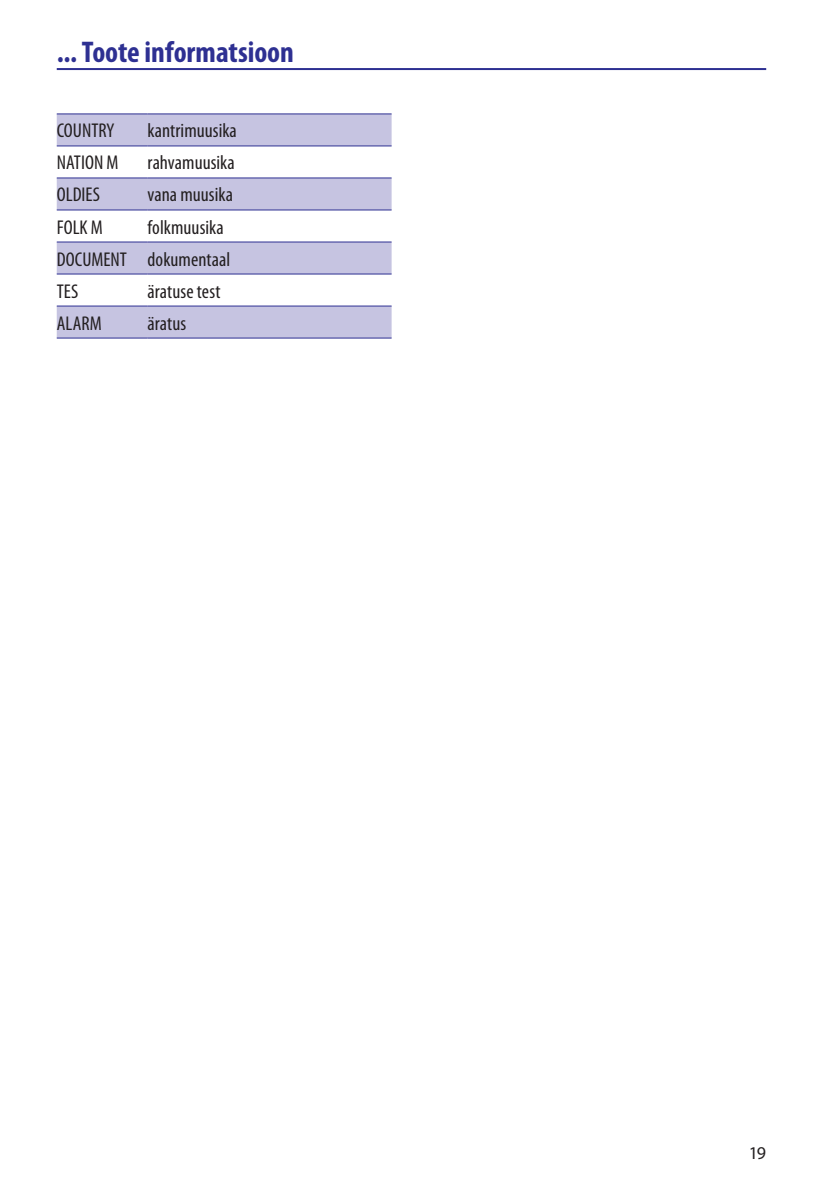
<style>
.page{position:relative;width:840px;height:1191px;background:#fff}
.page>*{position:absolute;margin:0;border:0;box-sizing:border-box;transform-origin:0 0}
.LIELAIS_VIRSRAKSTS_t{font:700 condensed 30px "Myriad Pro";color:#2e3092}
.PARASTS{font:condensed 20px "Myriad Pro";letter-spacing:.005em;color:#231f20}
.t1{font:18px "Myriad Pro";color:#231f20}
</style>
<div class="page">
<hr style="left:57px;top:68px;width:708px;height:2px;background:#2e3092">
<svg style="left:57px;top:114px;width:334px;height:223px;fill:#c6c4e1"></svg>
<hr style="left:57px;top:113px;width:90px;height:1px;background:#2e3092">
<hr style="left:147px;top:113px;width:244px;height:1px;background:#2e3092">
<hr style="left:57px;top:145px;width:90px;height:1px;background:#2e3092">
<hr style="left:147px;top:145px;width:244px;height:1px;background:#2e3092">
<hr style="left:57px;top:177px;width:90px;height:1px;background:#2e3092">
<hr style="left:147px;top:177px;width:244px;height:1px;background:#2e3092">
<hr style="left:57px;top:209px;width:90px;height:1px;background:#2e3092">
<hr style="left:147px;top:209px;width:244px;height:1px;background:#2e3092">
<hr style="left:57px;top:241px;width:90px;height:1px;background:#2e3092">
<hr style="left:147px;top:241px;width:244px;height:1px;background:#2e3092">
<hr style="left:57px;top:273px;width:90px;height:1px;background:#2e3092">
<hr style="left:147px;top:273px;width:244px;height:1px;background:#2e3092">
<hr style="left:57px;top:305px;width:90px;height:1px;background:#2e3092">
<hr style="left:147px;top:305px;width:244px;height:1px;background:#2e3092">
<hr style="left:57px;top:337px;width:90px;height:1px;background:#2e3092">
<hr style="left:147px;top:337px;width:244px;height:1px;background:#2e3092">
<p class="LIELAIS_VIRSRAKSTS_t" style="left:57px;top:36px;width:238px">... Toote informatsioon</p>
<p class="PARASTS" style="left:57px;top:120px;width:59px">COUNTRY</p>
<p class="PARASTS" style="left:147px;top:120px;width:91px">kantrimuusika</p>
<p class="PARASTS" style="left:57px;top:152px;width:63px">NATION M</p>
<p class="PARASTS" style="left:147px;top:152px;width:89px">rahvamuusika</p>
<p class="PARASTS" style="left:57px;top:184px;width:45px">OLDIES</p>
<p class="PARASTS" style="left:147px;top:184px;width:87px">vana muusika</p>
<p class="PARASTS" style="left:57px;top:216px;width:48px">FOLK M</p>
<p class="PARASTS" style="left:147px;top:216px;width:78px">folkmuusika</p>
<p class="PARASTS" style="left:57px;top:248px;width:72px">DOCUMENT</p>
<p class="PARASTS" style="left:147px;top:248px;width:84px">dokumentaal</p>
<p class="PARASTS" style="left:57px;top:280px;width:23px">TES</p>
<p class="PARASTS" style="left:147px;top:280px;width:74px">äratuse test</p>
<p class="PARASTS" style="left:57px;top:312px;width:46px">ALARM</p>
<p class="PARASTS" style="left:147px;top:312px;width:40px">äratus</p>
<p class="t1" style="left:748px;top:1142px;width:19px">19</p>
</div>
